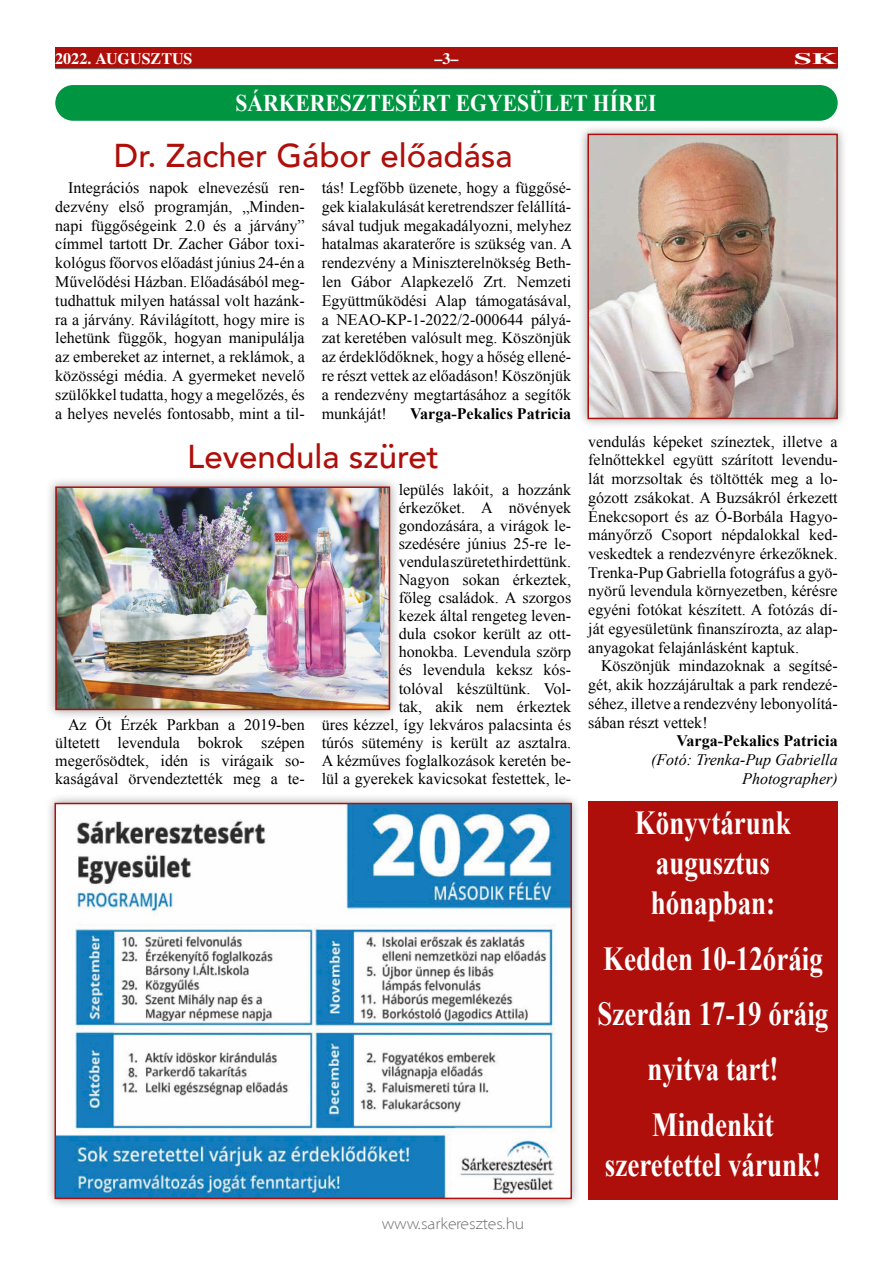
<style>
.page{position:relative;width:893px;height:1263px;background:#fff}
.page>*{position:absolute;margin:0;border:0;box-sizing:border-box;transform-origin:0 0}
.t1{font:700 33.6px/40.3px "Times New Roman";color:#fff;text-align:center;scale:.8 1}
.CÍM20{font:500 33px "Avenir";color:#ae0f0a}
.t2{font:700 24px "Times New Roman";color:#fff;scale:.9 1}
.FO_TXT{font:16.05px/18.8px "Times New Roman";color:#000;text-align:justify}
.FO_TXT-2{font:700 16.05px "Times New Roman";color:#000}
.FO_TXT-3{font:italic 16.05px "Times New Roman";color:#000}
.t3{font:300 16.05px "Santana";color:#706f6f}
.t4{font:700 16.05px "STIX General";color:#fff}
.t5{font:700 16.05px "STIX General";color:#fff;scale:2 1}
</style>
<div class="page">
<hr style="left:55px;top:68px;width:783px;height:1px;background:#706f6f">
<div style="left:55px;top:48px;width:783px;height:20px;background:#ae0f0a"></div>
<div style="left:588px;top:801px;width:250px;height:398px;background:#ae0f0a"></div>
<div style="left:55px;top:85px;width:783px;height:36px;background:#009641;border-radius:18px"></div>
<div style="left:578px;top:124px;width:269px;height:305px;background:#706f6f;opacity:.66"></div>
<img style="left:590px;top:137px;width:245px;height:279px">
<div style="left:587px;top:134px;width:251px;height:285px;border:2px solid #ae0f0a"></div>
<div style="left:46px;top:477px;width:354px;height:243px;background:#706f6f;opacity:.66"></div>
<img style="left:58px;top:489px;width:329px;height:218px">
<div style="left:55px;top:486px;width:335px;height:224px;border:2px solid #ae0f0a"></div>
<div style="left:45px;top:793px;width:536px;height:416px;background:#706f6f;opacity:.66"></div>
<img style="left:57px;top:805px;width:513px;height:392px">
<p class="t4" style="left:55px;top:47px;width:139px">2022. AUGUSZTUS</p>
<p class="t4" style="left:434px;top:47px;width:26px">–3–</p>
<p class="t5" style="left:794px;top:47px;width:23px">SK</p>
<p class="t2" style="left:236px;top:86px;width:469px">SÁRKERESZTESÉRT EGYESÜLET HÍREI</p>
<p class="CÍM20" style="left:114px;top:126px;width:400px">Dr. Zacher Gábor előadása</p>
<p class="FO_TXT" style="left:55px;top:178px;width:251px;text-indent:13px">Integrációs napok elnevezésű ren&shy;dezvény első programján, „Minden&shy;napi függőségeink 2.0 és a járvány” címmel tartott Dr. Zacher Gábor toxi&shy;kológus főorvos előadást június 24-én a Művelődési Házban. Előadásából meg&shy;tudhattuk milyen hatással volt hazánk&shy;ra a járvány. Rávilágított, hogy mire is lehetünk függők, hogyan manipulálja az embereket az internet, a reklámok, a közösségi média. A gyermeket nevelő szülőkkel tudatta, hogy a megelőzés, és a helyes nevelés fontosabb, mint a til-</p>
<p class="FO_TXT" style="left:322px;top:178px;width:252px">tás! Legfőbb üzenete, hogy a függősé&shy;gek kialakulását keretrendszer felállítá&shy;sával tudjuk megakadályozni, melyhez hatalmas akaraterőre is szükség van. A rendezvény a Miniszterelnökség Beth&shy;len Gábor Alapkezelő Zrt. Nemzeti Együttműködési Alap támogatásával, a NEAO-KP-1-2022/2-000644 pályá&shy;zat keretében valósult meg. Köszönjük az érdeklődőknek, hogy a hőség ellené&shy;re részt vettek az előadáson! Köszönjük a rendezvény megtartásához a segítők munkáját!</p>
<p class="FO_TXT-2" style="left:410px;top:402px;width:163px">Varga-Pekalics Patricia</p>
<p class="CÍM20" style="left:187px;top:428px;width:253px">Levendula szüret</p>
<p class="FO_TXT" style="left:588px;top:432px;width:251px">vendulás képeket színeztek, illetve a felnőttekkel együtt szárított levendu&shy;lát morzsoltak és töltötték meg a lo&shy;gózott zsákokat. A Buzsákról érkezett Énekcsoport és az Ó-Borbála Hagyo&shy;mányőrző Csoport népdalokkal ked&shy;veskedtek a rendezvényre érkezőknek.<br>Trenka-Pup Gabriella fotográfus a gyö&shy;nyörű levendula környezetben, kérésre egyéni fotókat készített. A fotózás dí&shy;ját egyesületünk finanszírozta, az alap&shy;anyagokat felajánlásként kaptuk.</p>
<p class="FO_TXT" style="left:588px;top:656px;width:251px;text-indent:13px">Köszönjük mindazoknak a segítsé&shy;gét, akik hozzájárultak a park rendezé&shy;séhez, illetve a rendezvény lebonyolítá&shy;sában részt vettek!</p>
<p class="FO_TXT-2" style="left:676px;top:730px;width:163px">Varga-Pekalics Patricia</p>
<p class="FO_TXT-3" style="left:651px;top:749px;width:188px">(Fotó: Trenka-Pup Gabriella</p>
<p class="FO_TXT-3" style="left:742px;top:767px;width:97px">Photographer)</p>
<p class="FO_TXT" style="left:322px;top:480px;width:251px;line-height:18px;text-align:right">lepülés lakóit, a hozzánk<br>érkezőket. A növények gondozására, a virágok le-<br>szedésére június 25-re le-<br>vendula szüretet hirdettünk.<br>Nagyon sokan érkeztek,<br>főleg családok. A szorgos<br>kezek által rengeteg leven-<br>dula csokor került az ott-<br>honokba. Levendula szörp<br>és levendula keksz kós-<br>tolóval készültünk. Vol-<br>tak, akik nem érkeztek<br>üres kézzel, így lekváros palacsinta és túrós sütemény is került az asztalra.<br>A kézműves foglalkozások keretén be&shy;lül a gyerekek kavicsokat festettek, le-</p>
<p class="FO_TXT" style="left:55px;top:715px;width:251px;line-height:18px;text-indent:13px">Az Öt Érzék Parkban a 2019-ben ültetett levendula bokrok szépen megerősödtek, idén is virágaik so&shy;kaságával örvendeztették meg a te-</p>
<p class="t3" style="left:382px;top:1215px;width:144px">www.sarkeresztes.hu</p>
<p class="t1" style="left:635px;top:801px;width:197px">Könyvtárunk augusztus hónapban:</p>
<p class="t1" style="left:603px;top:937px;width:276px">Kedden 10-12óráig</p>
<p class="t1" style="left:597px;top:993px;width:290px">Szerdán 17-19 óráig</p>
<p class="t1" style="left:647px;top:1048px;width:166px">nyitva tart!</p>
<p class="t1" style="left:605px;top:1103px;width:272px">Mindenkit szeretettel várunk!</p>
</div>
